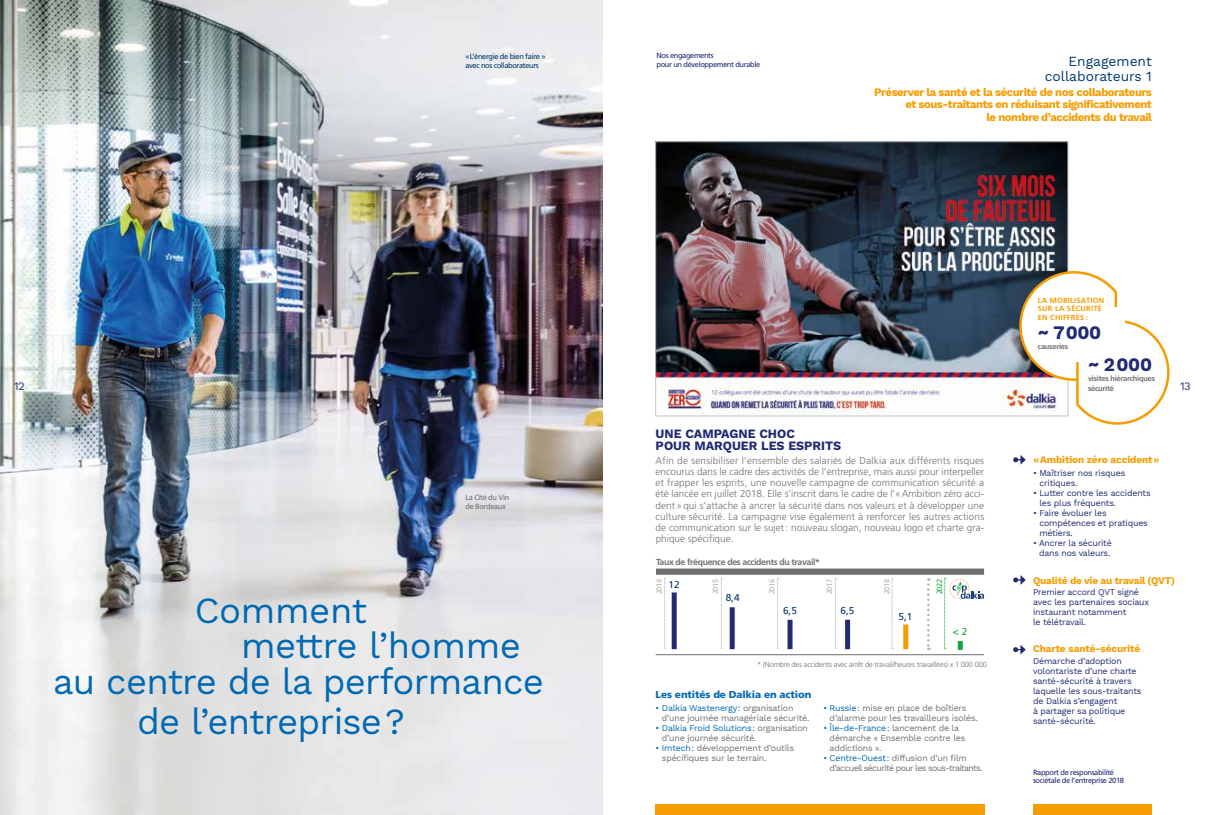
<style>
.page{position:relative;width:1205px;height:815px;background:#fff}
.page>*{position:absolute;margin:0;border:0;box-sizing:border-box;transform-origin:0 0}
.t1{font:36.25px/70.6px "Work Sans";letter-spacing:-.02em;color:#0069b4}
.t2{font:700 18.75px "Work Sans";letter-spacing:-.02em;color:#212a72}
.t3{font:13.75px/15px "Work Sans";color:#003770;text-align:right}
.t4{font:700 12.5px/12.5px "Work Sans";color:#212a72}
.t5{font:700 11.25px/12.5px "Work Sans";letter-spacing:-.04em;color:#f59c00;text-align:right}
.t6{font:11.25px "Work Sans";color:#212a72}
.t7{font:300 10px/11.2px "Frutiger LT Std";color:#706f6f;text-align:justify}
.t8{font:700 10px "Work Sans";letter-spacing:-.01em;color:#f59c00}
.t9{font:900 10px "Frutiger";letter-spacing:-.01em;color:#0069b4}
.t10{font:10px "Frutiger LT Std";color:#003770}
.t11{font:10px "Frutiger LT Std";color:#13a538}
.t12{font:8.75px/10px "Work Sans";letter-spacing:-.02em;color:#212a72}
.t13{font:8.75px/10px "Work Sans";letter-spacing:-.02em;color:#706f6f}
.t14{font:8.75px/10px "Work Sans";letter-spacing:-.07em;color:#706f6f}
.t15{font:700 8.75px "Frutiger LT Std";letter-spacing:-.04em;color:#706f6f}
.t16{font:7.5px/8.8px "Frutiger LT Std";letter-spacing:-.05em;color:#212a72}
.t17{font:300 7.5px "Frutiger LT Std";letter-spacing:-.02em;color:#706f6f}
.t18{font:7.5px/8.8px "Frutiger LT Std";letter-spacing:-.05em;color:#003770}
.t19{font:700 7.5px/8.8px "Frutiger LT Std";letter-spacing:.03em;color:#f59c00}
.t20{font:700 7.5px/10px "Frutiger LT Std";letter-spacing:-.03em;color:#706f6f}
.t21{font:7.5px/8.8px "Frutiger LT Std";letter-spacing:-.05em;color:#706f6f}
.t22{font:7.5px "Frutiger LT Std";letter-spacing:-.05em;color:#b3b2b2}
.t23{font:7.5px "Frutiger LT Std";color:#13a538}
.s1{color:#0069b4}
</style>
<div class="page">
<img style="left:657px;top:143px;width:409px;height:271px">
<div style="left:655px;top:141px;width:413px;height:275px;border:1px solid #c5c5c5"></div>
<img style="left:0;top:0;width:602px;height:815px">
<div style="left:1033px;top:804px;width:119px;height:11px;background:#f59c00"></div>
<div style="left:655px;top:804px;width:329px;height:11px;background:#f59c00"></div>
<svg style="left:1013px;top:575px;width:13px;height:10px"></svg>
<svg style="left:1013px;top:455px;width:13px;height:10px"></svg>
<svg style="left:1013px;top:645px;width:13px;height:10px"></svg>
<svg style="left:1018px;top:270px;width:152px;height:155px"></svg>
<div style="left:1071px;top:307px;width:53px;height:55px;background:#fff"></div>
<hr style="left:656px;top:654px;width:328px;height:1px;background:#706f6f">
<div style="left:656px;top:569px;width:328px;height:6px;background:#706f6f"></div>
<div style="left:903px;top:625px;width:5px;height:24px;background:#f59c00"></div>
<svg style="left:892px;top:578px;width:1px;height:71px"></svg>
<div style="left:787px;top:620px;width:5px;height:29px;background:#212a72"></div>
<svg style="left:777px;top:578px;width:2px;height:71px"></svg>
<div style="left:845px;top:620px;width:5px;height:29px;background:#212a72"></div>
<svg style="left:835px;top:578px;width:1px;height:71px"></svg>
<div style="left:730px;top:607px;width:5px;height:42px;background:#212a72"></div>
<svg style="left:721px;top:578px;width:1px;height:71px"></svg>
<div style="left:672px;top:592px;width:5px;height:57px;background:#212a72"></div>
<svg style="left:664px;top:578px;width:2px;height:71px"></svg>
<svg style="left:944px;top:578px;width:40px;height:72px"></svg>
<svg style="left:927px;top:578px;width:2px;height:72px"></svg>
<p class="t18" style="left:465px;top:52px;width:82px">«L’énergie de bien faire » avec nos collaborateurs</p>
<p class="t16" style="left:656px;top:51px;width:105px">Nos engagements<br>pour un développement durable</p>
<h3 class="t3" style="left:1044px;top:54px;width:109px">Engagement collaborateurs 1</h3>
<p class="t5" style="left:874px;top:86px;width:279px">Préserver la santé et la sécurité de nos collaborateurs et sous-traitants en réduisant significativement<br>le nombre d’accidents du travail</p>
<p class="t19" style="left:1038px;top:296px;width:68px">LA MOBILISATION<br>SUR LA SÉCURITÉ<br>EN CHIFFRES :</p>
<h2 class="t2" style="left:1038px;top:322px;width:65px">~ 7000</h2>
<p class="t20" style="left:1088px;top:374px;width:69px">visites hiérarchiques sécurité</p>
<p class="t20" style="left:1038px;top:341px;width:32px">causeries</p>
<h2 class="t2" style="left:1088px;top:353px;width:66px">~ 2000</h2>
<p class="t6" style="left:14px;top:379px;width:12px">12</p>
<p class="t6" style="left:1180px;top:379px;width:12px">13</p>
<p class="t21" style="left:465px;top:493px;width:45px">La Cité du Vin de Bordeaux</p>
<h1 class="t1" style="left:53px;top:577px;width:492px;text-indent:142px">Comment<br>au centre de la performance</h1>
<h1 class="t1" style="left:137px;top:688px;width:269px">de l’entreprise?</h1>
<h1 class="t1" style="left:241px;top:612px;width:281px">mettre l’homme</h1>
<p class="t4" style="left:656px;top:428px;width:187px">UNE CAMPAGNE CHOC<br>POUR MARQUER LES ESPRITS</p>
<p class="t7" style="left:656px;top:455px;width:330px">Afin de sensibiliser l’ensemble des salariés de Dalkia aux différents risques encourus dans le cadre des activités de l’entreprise, mais aussi pour interpeller et frapper les esprits, une nouvelle campagne de communication sécurité a été lancée en juillet 2018. Elle s’inscrit dans le cadre de l’«Ambition zéro acci&shy;dent»qui s’attache à ancrer la sécurité dans nos valeurs et à développer une culture sécurité. La campagne vise également à renforcer les autres actions de communication sur le sujet: nouveau slogan, nouveau logo et charte gra&shy;phique spécifique.</p>
<p class="t15" style="left:656px;top:556px;width:166px">Taux de fréquence des accidents du travail*</p>
<p class="t22" style="left:655px;top:594px;width:17px;rotate:-90deg">2014</p>
<p class="t10" style="left:668px;top:579px;width:13px">12</p>
<p class="t22" style="left:711px;top:594px;width:17px;rotate:-90deg">2015</p>
<p class="t10" style="left:726px;top:591px;width:15px">8,4</p>
<p class="t22" style="left:767px;top:594px;width:17px;rotate:-90deg">2016</p>
<p class="t22" style="left:825px;top:594px;width:17px;rotate:-90deg">2017</p>
<p class="t22" style="left:882px;top:594px;width:17px;rotate:-90deg">2018</p>
<p class="t23" style="left:935px;top:594px;width:17px;rotate:-90deg">2022</p>
<p class="t10" style="left:783px;top:605px;width:15px">6,5</p>
<p class="t10" style="left:840px;top:605px;width:15px">6,5</p>
<p class="t10" style="left:898px;top:611px;width:15px">5,1</p>
<p class="t11" style="left:953px;top:625px;width:16px">&lt; 2</p>
<p class="t17" style="left:757px;top:660px;width:231px">* (Nombre des accidents avec arrêt de travail/heures travaillées) x 1 000 000</p>
<p class="t9" style="left:656px;top:688px;width:157px">Les entités de Dalkia en action</p>
<p class="t13" style="left:662px;top:703px;width:149px;text-indent:-6px"><span class="s1">• Dalkia Wastenergy:</span> organisation d’une journée managériale sécurité.</p>
<p class="t13" style="left:662px;top:723px;width:148px;text-indent:-6px"><span class="s1">• Dalkia Froid Solutions:</span> organisation d’une journée sécurité.</p>
<p class="t13" style="left:662px;top:743px;width:134px;text-indent:-6px"><span class="s1">• Imtech:</span> développement d’outils spécifiques sur le terrain.</p>
<p class="t13" style="left:829px;top:703px;width:150px;text-indent:-6px"><span class="s1">• Russie:</span> mise en place de boîtiers d’alarme pour les travailleurs isolés.</p>
<p class="t13" style="left:829px;top:723px;width:137px;text-indent:-6px"><span class="s1">• Île-de-France:</span> lancement de la démarche « Ensemble contre les addictions ».</p>
<p class="t14" style="left:829px;top:753px;width:154px;text-indent:-6px"><span class="s1">• Centre-Ouest:</span> diffusion d’un film d’accueil sécurité pour les sous-traitants.</p>
<p class="t8" style="left:1033px;top:454px;width:127px">«Ambition zéro accident»</p>
<p class="t12" style="left:1039px;top:468px;width:87px;text-indent:-6px">• Maîtriser nos risques critiques.</p>
<p class="t12" style="left:1039px;top:488px;width:113px;text-indent:-6px">• Lutter contre les accidents les plus fréquents.</p>
<p class="t12" style="left:1039px;top:508px;width:110px;text-indent:-6px">• Faire évoluer les compétences et pratiques métiers.</p>
<p class="t12" style="left:1033px;top:538px;width:80px;text-align:center">• Ancrer la sécurité dans nos valeurs.</p>
<p class="t8" style="left:1033px;top:574px;width:143px">Qualité de vie au travail (QVT)</p>
<p class="t12" style="left:1033px;top:587px;width:118px">Premier accord QVT signé avec les partenaires sociaux instaurant notamment<br>le télétravail.</p>
<p class="t8" style="left:1033px;top:643px;width:109px">Charte santé-sécurité</p>
<p class="t12" style="left:1033px;top:656px;width:110px">Démarche d’adoption volontariste d’une charte santé-sécurité à travers laquelle les sous-traitants de Dalkia s’engagent<br>à partager sa politique santé-sécurité.</p>
<p class="t16" style="left:1033px;top:768px;width:92px">Rapport de responsabilité sociétale de l’entreprise 2018</p>
</div>
